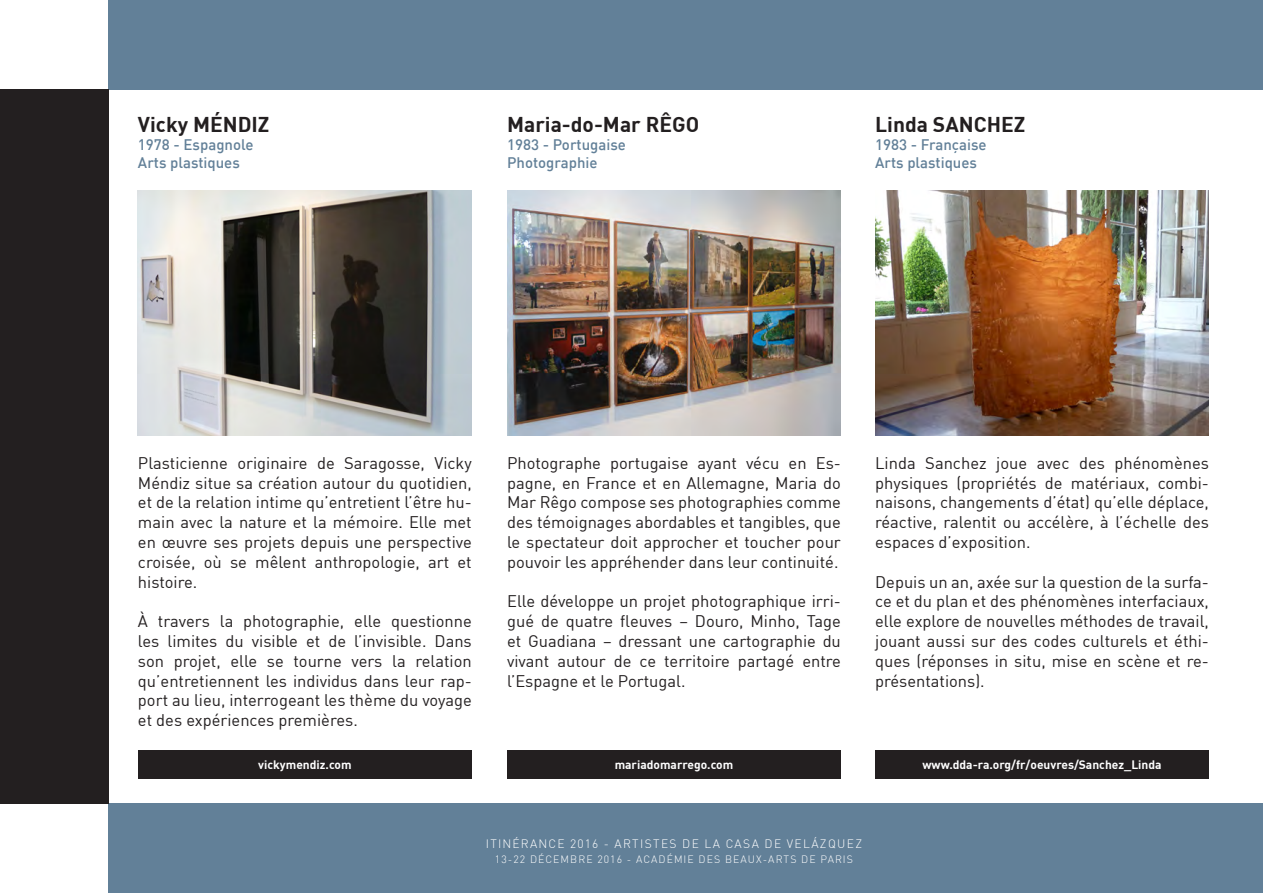
<style>
.page{position:relative;width:1263px;height:893px;background:#fff}
.page>*{position:absolute;margin:0;border:0;box-sizing:border-box;transform-origin:0 0}
.t1{font:700 21px "DIN";color:#231f20}
.t2{font:16.5px/19.8px "DIN";color:#231f20;text-align:justify}
.t3{font:500 15px "DIN";color:#628098}
.t4{font:700 12px "DIN";color:#fff}
.t5{font:300 12px "DIN";letter-spacing:.115em;color:#fff}
.t6{font:300 10.5px "DIN";letter-spacing:.1em;color:#fff}
</style>
<div class="page">
<img style="left:507px;top:191px;width:334px;height:244px">
<img style="left:875px;top:191px;width:334px;height:245px">
<div style="left:507px;top:750px;width:334px;height:28px;background:#231f20"></div>
<div style="left:875px;top:750px;width:334px;height:28px;background:#231f20"></div>
<img style="left:138px;top:191px;width:334px;height:245px">
<div style="left:138px;top:750px;width:334px;height:28px;background:#231f20"></div>
<div style="left:108px;top:0;width:1155px;height:89px;background:#628098"></div>
<div style="left:108px;top:804px;width:1155px;height:89px;background:#628098"></div>
<div style="left:0;top:89px;width:108px;height:715px;background:#231f20"></div>
<p class="t1" style="left:138px;top:110px;width:133px">Vicky MÉNDIZ</p>
<p class="t3" style="left:138px;top:135px;width:117px">1978 - Espagnole</p>
<p class="t3" style="left:138px;top:153px;width:103px">Arts plastiques</p>
<p class="t1" style="left:507px;top:110px;width:194px">Maria-do-Mar RÊGO</p>
<p class="t3" style="left:507px;top:135px;width:120px">1983 - Portugaise</p>
<p class="t3" style="left:507px;top:153px;width:92px">Photographie</p>
<p class="t1" style="left:875px;top:110px;width:152px">Linda SANCHEZ</p>
<p class="t3" style="left:875px;top:135px;width:113px">1983 - Française</p>
<p class="t3" style="left:875px;top:153px;width:103px">Arts plastiques</p>
<p class="t2" style="left:138px;top:453px;width:335px">Plasticienne originaire de Saragosse, Vicky Méndiz situe sa création autour du quotidien, et de la relation intime qu’entretient l’être hu&shy;main avec la nature et la mémoire. Elle met en œuvre ses projets depuis une perspective croisée, où se mêlent anthropologie, art et histoire.</p>
<p class="t2" style="left:138px;top:611px;width:335px">À travers la photographie, elle questionne les limites du visible et de l’invisible. Dans son projet, elle se tourne vers la relation qu’entretiennent les individus dans leur rap&shy;port au lieu, interrogeant les thème du voyage et des expériences premières.</p>
<p class="t4" style="left:258px;top:757px;width:95px">vickymendiz.com</p>
<p class="t2" style="left:507px;top:453px;width:335px">Photographe portugaise ayant vécu en Es&shy;pagne, en France et en Allemagne, Maria do Mar Rêgo compose ses photographies comme des témoignages abordables et tangibles, que le spectateur doit approcher et toucher pour pouvoir les appréhender dans leur continuité.</p>
<p class="t2" style="left:507px;top:591px;width:335px">Elle développe un projet photographique irri&shy;gué de quatre fleuves – Douro, Minho, Tage et Guadiana – dressant une cartographie du vivant autour de ce territoire partagé entre l’Espagne et le Portugal.</p>
<p class="t2" style="left:875px;top:453px;width:335px">Linda Sanchez joue avec des phénomènes physiques (propriétés de matériaux, combi&shy;naisons, changements d’état) qu’elle déplace, réactive, ralentit ou accélère, à l’échelle des espaces d’exposition.</p>
<p class="t2" style="left:875px;top:571px;width:335px">Depuis un an, axée sur la question de la surfa&shy;ce et du plan et des phénomènes interfaciaux, elle explore de nouvelles méthodes de travail, jouant aussi sur des codes culturels et éthi&shy;ques (réponses in situ, mise en scène et re&shy;présentations).</p>
<p class="t4" style="left:615px;top:757px;width:120px">mariadomarrego.com</p>
<p class="t4" style="left:922px;top:757px;width:241px">www.dda-ra.org/fr/oeuvres/Sanchez_Linda</p>
<p class="t5" style="left:486px;top:836px;width:378px">ITINÉRANCE 2016 - ARTISTES DE LA CASA DE VELÁZQUEZ</p>
<p class="t6" style="left:495px;top:853px;width:360px">13-22 DÉCEMBRE 2016 - ACADÉMIE DES BEAUX-ARTS DE PARIS</p>
</div>
